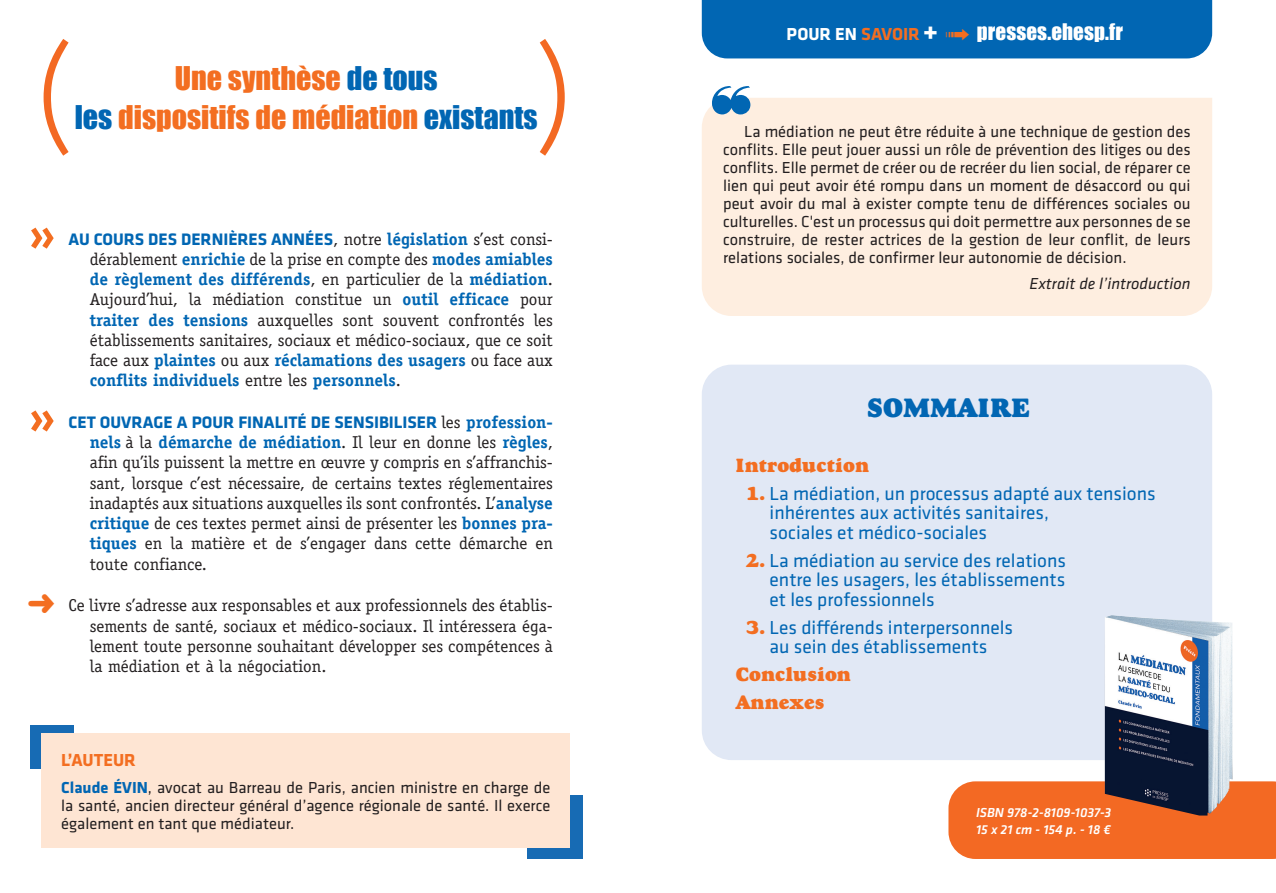
<style>
.page{position:relative;width:1276px;height:893px;background:#fff}
.page>*{position:absolute;margin:0;border:0;box-sizing:border-box;transform-origin:0 0}
.t1{font:300 127.5px "Klavika";color:#f36923}
.t2{font:500 54.6px "Klavika";color:#f36e21}
.Accroche{font:30px/39px "Impact";color:#f36e21;text-align:center}
.V__Texte{font:27px "Goudy Std Heavyface";color:#0166b3}
.V__TDM_SS_Chap{font:21px "Impact";letter-spacing:.005em;color:#fff}
.V__TDM_chap{font:19.5px/19.5px "Klavika";color:#0166b3}
.V__TDM_chap-2{font:19.5px "Goudy Std Heavyface";color:#f36e21}
.V__Encadre{font:700 18px "Klavika";color:#f36e21}
.V__Texte-2{font:17.25px/20.2px "Officina Serif Std";color:#231f20;text-align:justify}
.Extrait{font:16.5px/18px "Klavika";color:#231f20;text-align:justify}
.V__Encadre-2{font:16.5px/18px "Klavika";color:#231f20;text-align:justify}
.Extrait-2{font:italic 16.5px "Klavika";color:#231f20}
.t3{font:italic 500 13.5px "Klavika";color:#fff}
.s1{color:#0166b3}
.s2{font-family:"Klavika";font-weight:700;color:#0166b3}
.s3{font-weight:700;color:#0166b3}
.s4{font-family:"Klavika";font-weight:700;font-size:18px}
.s5{font-family:"Klavika";font-weight:700;font-size:18px;color:#f36e21}
.s6{font-family:"Klavika";font-weight:700;font-size:30px}
.s7{color:#f36e21}
.s8{font-family:"Goudy Std Heavyface";color:#f36e21}
</style>
<div class="page">
<div style="left:527px;top:842px;width:56px;height:17px;background:#176bb4"></div>
<div style="left:567px;top:795px;width:16px;height:55px;background:#176bb4"></div>
<div style="left:30px;top:725px;width:44px;height:12px;background:#176bb4"></div>
<div style="left:30px;top:725px;width:12px;height:44px;background:#176bb4"></div>
<div style="left:42px;top:733px;width:528px;height:115px;background:#fee5d3"></div>
<div style="left:702px;top:0;width:510px;height:58px;background:#0166b3"></div>
<div style="left:702px;top:98px;width:510px;height:218px;background:#feeee0"></div>
<div style="left:702px;top:365px;width:510px;height:395px;background:#e1e8f5;border-radius:30px"></div>
<div style="left:948px;top:781px;width:328px;height:78px;background:#f36923"></div>
<img style="left:1104px;top:615px;width:128px;height:200px">
<svg style="left:712px;top:98px;width:38px;height:16px"></svg>
<p class="t1" style="left:34px;top:24px;width:40px">(</p>
<p class="t1" style="left:536px;top:24px;width:40px">)</p>
<p class="Accroche" style="left:75px;top:58px;width:464px">Une synthèse <span class="s1">de tous<br>les</span> dispositifs de médiation <span class="s1">existants</span></p>
<p class="t2" style="left:28px;top:204px;width:29px">»</p>
<p class="t2" style="left:28px;top:386px;width:29px">»</p>
<p class="V__Texte-2" style="left:90px;top:229px;width:465px;text-indent:-21px"><span class="s2">AU COURS DES DERNIÈRES ANNÉES</span>, notre <span class="s3">législation</span> s’est consi&shy;dérablement <span class="s3">enrichie</span> de la prise en compte des <span class="s3">modes amiables de règlement des différends</span>, en particulier de la <span class="s3">médiation</span>.<br>Aujourd’hui, la médiation constitue un <span class="s3">outil efficace</span> pour <span class="s3">traiter des tensions</span> auxquelles sont souvent confrontés les établissements sanitaires, sociaux et médico-sociaux, que ce soit face aux <span class="s3">plaintes</span> ou aux <span class="s3">réclamations des usagers</span> ou face aux <span class="s3">conflits individuels</span> entre les <span class="s3">personnels</span>.</p>
<p class="V__Texte-2" style="left:90px;top:412px;width:465px;text-indent:-21px"><span class="s2">CET OUVRAGE A POUR FINALITÉ DE SENSIBILISER</span> les <span class="s3">profession&shy;nels</span> à la <span class="s3">démarche de médiation</span>. Il leur en donne les <span class="s3">règles</span>, afin qu’ils puissent la mettre en œuvre y compris en s’affranchis&shy;sant, lorsque c’est nécessaire, de certains textes réglementaires inadaptés aux situations auxquelles ils sont confrontés. L’<span class="s3">analyse critique</span> de ces textes permet ainsi de présenter les <span class="s3">bonnes pra&shy;tiques</span> en la matière et de s’engager dans cette démarche en toute confiance.</p>
<p class="V__Texte-2" style="left:90px;top:595px;width:465px;text-indent:-21px">Ce livre s’adresse aux responsables et aux professionnels des établis&shy;sements de santé, sociaux et médico-sociaux. Il intéressera éga&shy;lement toute personne souhaitant développer ses compétences à la médiation et à la négociation.</p>
<p class="V__Encadre" style="left:61px;top:750px;width:76px">L’AUTEUR</p>
<p class="V__Encadre-2" style="left:61px;top:778px;width:490px"><span class="s3">Claude ÉVIN</span>, avocat au Barreau de Paris, ancien ministre en charge de la santé, ancien directeur général d’agence régionale de santé. Il exerce également en tant que médiateur.</p>
<p class="V__TDM_SS_Chap" style="left:786px;top:16px;width:338px"><span class="s4">POUR EN</span> <span class="s5">SAVOIR</span> <span class="s6">+</span> <span class="s7">➟</span> presses.ehesp.fr</p>
<p class="Extrait" style="left:723px;top:123px;width:469px;text-indent:21px">La médiation ne peut être réduite à une technique de gestion des conflits. Elle peut jouer aussi un rôle de prévention des litiges ou des conflits. Elle permet de créer ou de recréer du lien social, de réparer ce lien qui peut avoir été rompu dans un moment de désaccord ou qui peut avoir du mal à exister compte tenu de différences sociales ou culturelles. C'est un processus qui doit permettre aux personnes de se construire, de rester actrices de la gestion de leur conflit, de leurs relations sociales, de confirmer leur autonomie de décision.</p>
<p class="Extrait-2" style="left:1029px;top:275px;width:163px">Extrait de l’introduction</p>
<p class="V__Texte" style="left:866px;top:391px;width:165px">SOMMAIRE</p>
<p class="V__TDM_chap-2" style="left:736px;top:453px;width:135px">Introduction</p>
<p class="V__TDM_chap" style="left:769px;top:484px;width:387px;text-indent:-23px"><span class="s8">1.</span> La médiation, un processus adapté aux tensions inhérentes aux activités sanitaires,<br>sociales et médico-sociales</p>
<p class="V__TDM_chap" style="left:769px;top:551px;width:298px;text-align:justify;text-indent:-23px"><span class="s8">2.</span> La médiation au service des relations entre les usagers, les établissements et les professionnels</p>
<p class="V__TDM_chap" style="left:746px;top:618px;width:268px;text-align:center"><span class="s8">3.</span> Les différends interpersonnels au sein des établissements</p>
<p class="V__TDM_chap-2" style="left:736px;top:663px;width:117px">Conclusion</p>
<p class="V__TDM_chap-2" style="left:736px;top:691px;width:90px">Annexes</p>
<p class="t3" style="left:976px;top:805px;width:137px">ISBN 978-2-8109-1037-3</p>
<p class="t3" style="left:976px;top:822px;width:136px">15 x 21 cm - 154 p. - 18 €</p>
</div>
